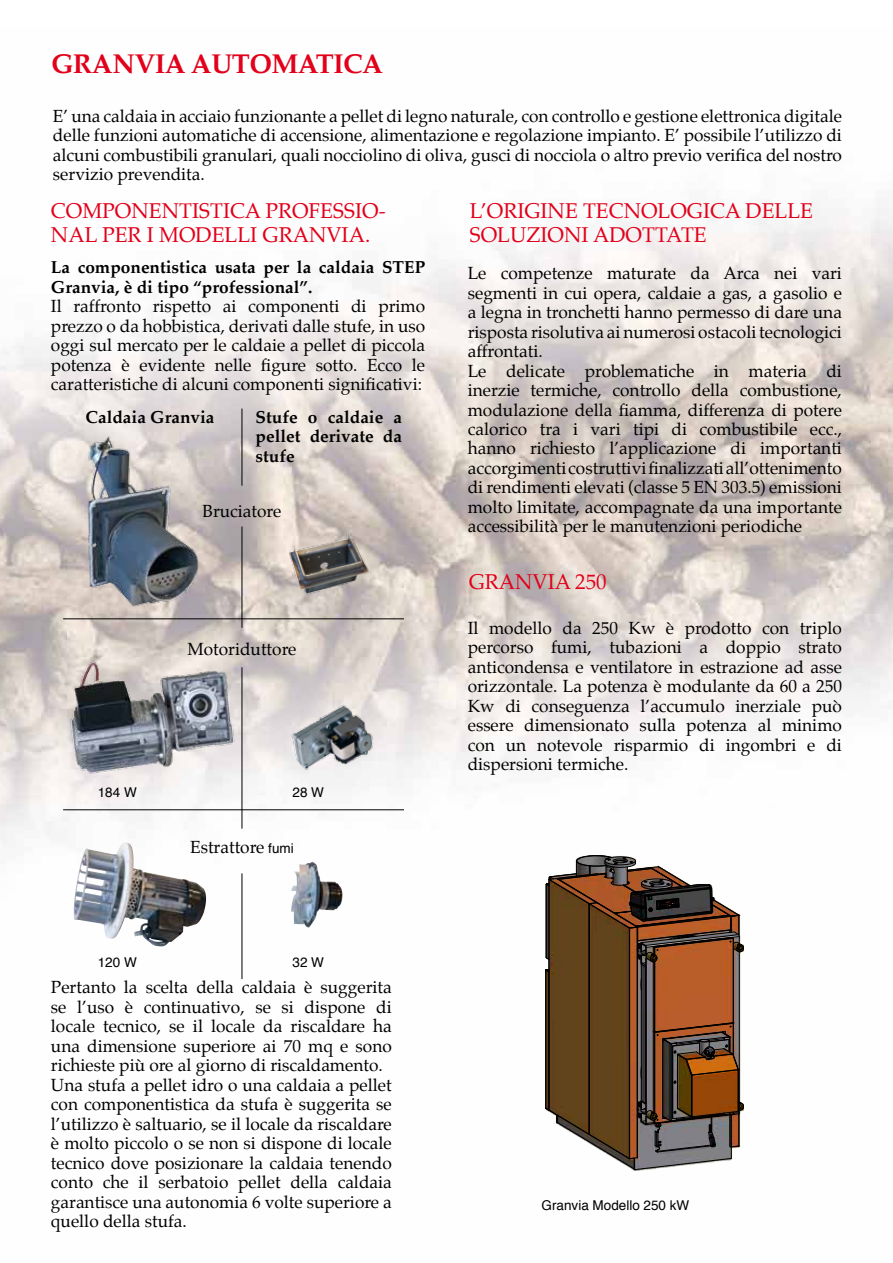
<style>
.page{position:relative;width:893px;height:1263px;background:#fff}
.page>*{position:absolute;margin:0;border:0;box-sizing:border-box;transform-origin:0 0}
.t1{font:700 27px "Palatino";letter-spacing:-.02em;color:#e2001a}
.t2{font:21px/24px "Palatino";color:#e2001a}
.t3{font:17.25px/19.5px "Palatino";color:#000;text-align:justify}
.t4{font:700 17.25px/19.5px "Palatino";color:#000}
.t5{font:13.5px "Helvetica";color:#000}
.s1{font-family:"Helvetica";font-size:13.5px}
</style>
<div class="page">
<img style="left:0;top:207px;width:893px;height:772px">
<svg style="left:526px;top:853px;width:228px;height:318px"></svg>
<img style="left:86px;top:406px;width:127px;height:202px">
<img style="left:288px;top:531px;width:82px;height:68px">
<img style="left:63px;top:631px;width:192px;height:146px">
<img style="left:274px;top:701px;width:105px;height:73px">
<img style="left:74px;top:842px;width:132px;height:104px">
<img style="left:291px;top:862px;width:52px;height:66px">
<hr style="left:63px;top:618px;width:341px;height:1px;background:#000">
<hr style="left:63px;top:809px;width:341px;height:1px;background:#000">
<hr style="left:242px;top:408px;width:1px;height:78px;background:#000">
<hr style="left:242px;top:526px;width:1px;height:102px;background:#000">
<hr style="left:242px;top:667px;width:1px;height:162px;background:#000">
<hr style="left:242px;top:873px;width:1px;height:106px;background:#000">
<h1 class="t1" style="left:51px;top:41px;width:334px">Granvia automatica</h1>
<p class="t3" style="left:53px;top:106px;width:790px">E’ una caldaia in acciaio funzionante a pellet di legno naturale, con controllo e gestione elettronica digitale delle funzioni automatiche di accensione, alimentazione e regolazione impianto. E’ possibile l’utilizzo di alcuni combustibili granulari, quali nocciolino di oliva, gusci di nocciola o altro previo verifica del nostro servizio prevendita.</p>
<p class="t2" style="left:51px;top:199px;width:97px">Componen</p>
<p class="t2" style="left:179px;top:199px;width:208px">tistica Professio-</p>
<p class="t2" style="left:51px;top:223px;width:17px">nal</p>
<p class="t2" style="left:102px;top:223px;width:122px">per i modelli</p>
<p class="t2" style="left:263px;top:223px;width:109px">Granvia .</p>
<p class="t4" style="left:51px;top:257px;width:376px">La componentistica usata per la caldaia STEP<br>Granvia, è di tipo “professional”.</p>
<p class="t3" style="left:51px;top:297px;width:376px">Il raffronto rispetto ai componenti di primo prezzo o da hobbistica, derivati dalle stufe, in uso oggi sul mercato per le caldaie a pellet di piccola potenza è evidente nelle figure sotto. Ecco le caratteristiche di alcuni componenti significativi:</p>
<p class="t4" style="left:86px;top:407px;width:130px">Caldaia Granvia</p>
<p class="t4" style="left:256px;top:407px;width:148px;text-align:justify">Stufe o caldaie a pellet derivate da stufe</p>
<p class="t3" style="left:203px;top:502px;width:80px">Bruciatore</p>
<p class="t3" style="left:187px;top:639px;width:110px">Motoriduttore</p>
<p class="t5" style="left:98px;top:782px;width:41px">184 W</p>
<p class="t5" style="left:98px;top:951px;width:41px">120 W</p>
<p class="t5" style="left:292px;top:782px;width:33px">28 W</p>
<p class="t3" style="left:190px;top:837px;width:105px">Estrattore <span class="s1">fumi</span></p>
<p class="t5" style="left:292px;top:951px;width:33px">32 W</p>
<p class="t3" style="left:51px;top:977px;width:342px;text-align:left">Pertanto la scelta della caldaia è suggerita se l’uso è continuativo, se si dispone di locale tecnico, se il locale da riscaldare ha una dimensione superiore ai 70 mq e sono richieste più ore al giorno di riscaldamento.<br>Una stufa a pellet idro o una caldaia a pellet con componentistica da stufa è suggerita se l’utilizzo è saltuario, se il locale da riscaldare è molto piccolo o se non si dispone di locale tecnico dove posizionare la caldaia tenendo conto che il serbatoio pellet della caldaia garantisce una autonomia 6 volte superiore a quello della stufa.</p>
<p class="t2" style="left:470px;top:199px;width:84px">L’origine</p>
<p class="t2" style="left:470px;top:199px;width:306px;text-indent:113px">tecnologica delle soluzioni adottate</p>
<p class="t3" style="left:468px;top:263px;width:376px;text-align:left">Le competenze maturate da Arca nei vari segmenti in cui opera, caldaie a gas, a gasolio e a legna in tronchetti hanno permesso di dare una risposta risolutiva ai numerosi ostacoli tecnologici affrontati.<br>Le delicate problematiche in materia di inerzie termiche, controllo della combustione, modulazione della fiamma, differenza di potere calorico tra i vari tipi di combustibile ecc., hanno richiesto l’applicazione di importanti accorgimenti costruttivi finalizzati all’ottenimento di rendimenti elevati (classe 5 EN 303.5) emissioni molto limitate, accompagnate da una importante accessibilità per le manutenzioni periodiche</p>
<p class="t2" style="left:469px;top:569px;width:140px">Granvia 250</p>
<p class="t3" style="left:468px;top:618px;width:376px">Il modello da 250 Kw è prodotto con triplo percorso fumi, tubazioni a doppio strato anticondensa e ventilatore in estrazione ad asse orizzontale. La potenza è modulante da 60 a 250<br>Kw di conseguenza l’accumulo inerziale può essere dimensionato sulla potenza al minimo con un notevole risparmio di ingombri e di dispersioni termiche.</p>
<p class="t5" style="left:542px;top:1195px;width:149px">Granvia Modello 250 kW</p>
</div>
